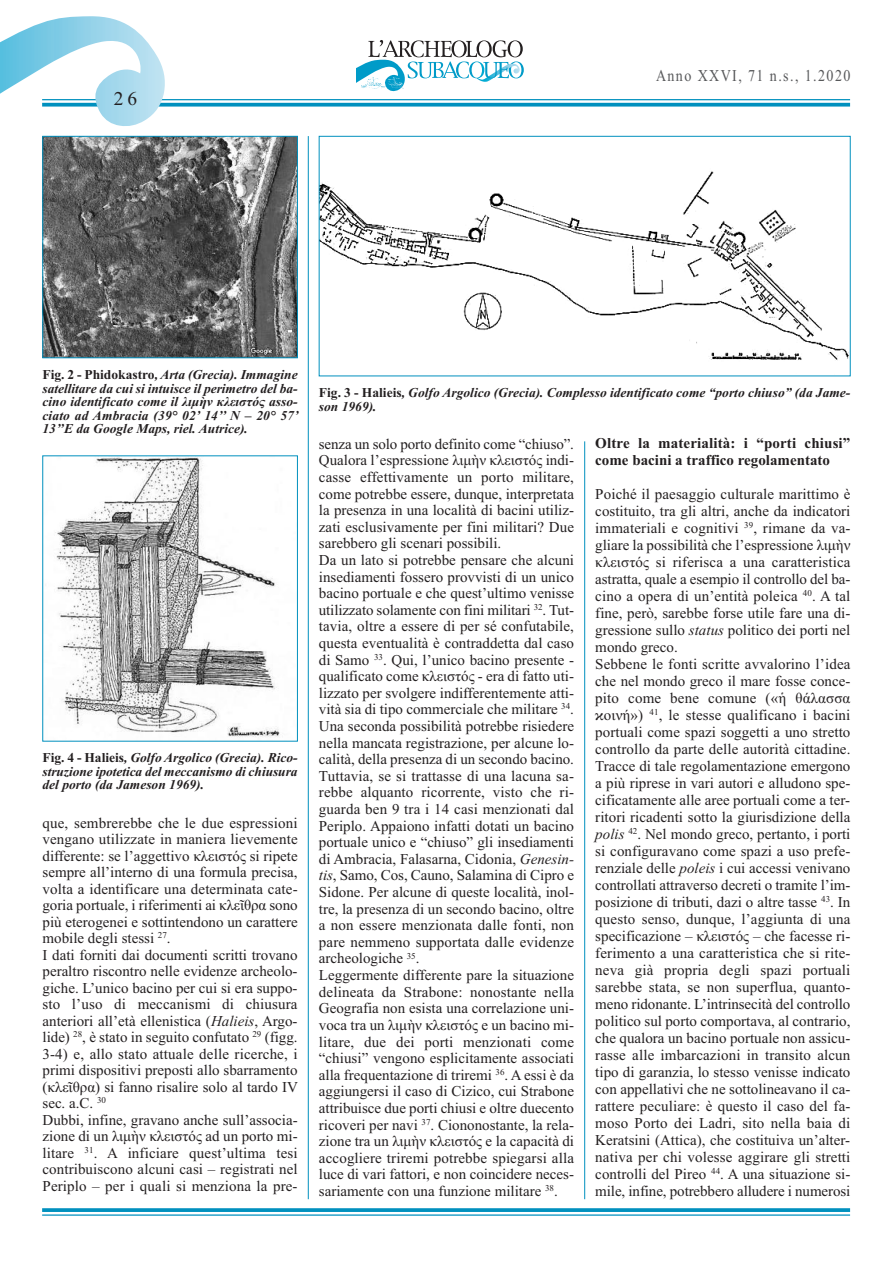
<style>
.page{position:relative;width:893px;height:1263px;background:#fff}
.page>*{position:absolute;margin:0;border:0;box-sizing:border-box;transform-origin:0 0}
.t1{font:19.5px "Times New Roman";color:#231f20}
.t2{font:16.5px "Times New Roman";letter-spacing:.1em;color:#57585a;scale:.85 1}
.t3{font:15px/16.6px "Times New Roman";color:#231f20}
.t4{font:700 15px/17px "Times New Roman";color:#231f20}
.t5{font:italic 700 13.5px/13.5px "Times New Roman";color:#231f20}
.s1{font-style:normal}
.s2{font-style:italic}
</style>
<div class="page">
<hr style="left:42px;top:99px;width:808px;height:1px;background:#0090be">
<svg style="left:165px;top:103px;width:685px;height:4px;background:#1c9cc5"></svg>
<svg style="left:357px;top:40px;width:167px;height:52px"></svg>
<svg style="left:42px;top:1208px;width:808px;height:4px;background:#0f96c1"></svg>
<hr style="left:42px;top:1214px;width:808px;height:2px;background:#0090be">
<svg style="left:0;top:16px;width:165px;height:161px"></svg>
<hr style="left:584px;top:441px;width:1px;height:758px;background:#0090be">
<hr style="left:308px;top:136px;width:1px;height:1063px;background:#0090be">
<img style="left:45px;top:138px;width:251px;height:218px">
<div style="left:43px;top:136px;width:255px;height:222px;border:1px solid #0090be"></div>
<img style="left:321px;top:171px;width:527px;height:190px">
<div style="left:319px;top:136px;width:531px;height:240px;border:1px solid #0090be"></div>
<img style="left:55px;top:458px;width:225px;height:280px">
<h1 class="t1" style="left:114px;top:87px;width:25px">26</h1>
<p class="t2" style="left:656px;top:66px;width:230px">Anno XXVI, 71 n.s., 1.2020</p>
<p class="t5" style="left:43px;top:368px;width:258px"><span class="s1">Fig. 2 - Phidokastro</span>, Arta (Grecia). Immagine satellitare da cui si intuisce il perimetro del ba&shy;cino identificato come il λιμὴν κλειστός asso&shy;ciato ad Ambracia (39° 02’ 14’’ N – 20° 57’ 13’’E da Google Maps, riel. Autrice).</p>
<p class="t5" style="left:43px;top:751px;width:257px;text-align:justify"><span class="s1">Fig. 4 - Halieis</span>, Golfo Argolico (Grecia). rico&shy;struzione ipotetica del meccanismo di chiusura del porto (da Jameson 1969).</p>
<p class="t3" style="left:43px;top:814px;width:257px">que, sembrerebbe che le due espressioni vengano utilizzate in maniera lievemente differente: se l’aggettivo κλειστός si ripete sempre all’interno di una formula precisa, volta a identificare una determinata cate&shy;goria portuale, i riferimenti ai κλεῖθρα sono più eterogenei e sottintendono un carattere mobile degli stessi <sup>27</sup>.<br>I dati forniti dai documenti scritti trovano peraltro riscontro nelle evidenze archeolo&shy;giche. L’unico bacino per cui si era suppo&shy;sto l’uso di meccanismi di chiusura anteriori all’età ellenistica (<span class="s2">Halieis</span>, Argo&shy;lide) <sup>28</sup>, è stato in seguito confutato <sup>29</sup> (figg.<br>3-4) e, allo stato attuale delle ricerche, i primi dispositivi preposti allo sbarramento (κλεῖθρα) si fanno risalire solo al tardo IV sec. a.C. <sup>30<br></sup>Dubbi, infine, gravano anche sull’associa&shy;zione di un λιμὴν κλειστός ad un porto mi&shy;litare <sup>31</sup>. A inficiare quest’ultima tesi contribuiscono alcuni casi – registrati nel Periplo – per i quali si menziona la pre-</p>
<p class="t5" style="left:319px;top:386px;width:532px"><span class="s1">Fig. 3 - Halieis</span>, Golfo Argolico (Grecia). Complesso identificato come “porto chiuso” (da Jame&shy;son 1969).</p>
<p class="t3" style="left:319px;top:435px;width:257px">senza un solo porto definito come “chiuso”.<br>Qualora l’espressione λιμὴν κλειστός indi&shy;casse effettivamente un porto militare, come potrebbe essere, dunque, interpretata la presenza in una località di bacini utiliz&shy;zati esclusivamente per fini militari? Due sarebbero gli scenari possibili.<br>Da un lato si potrebbe pensare che alcuni insediamenti fossero provvisti di un unico bacino portuale e che quest’ultimo venisse utilizzato solamente con fini militari <sup>32</sup>. Tut&shy;tavia, oltre a essere di per sé confutabile, questa eventualità è contraddetta dal caso di Samo <sup>33</sup>. Qui, l’unico bacino presente - qualificato come κλειστός - era di fatto uti&shy;lizzato per svolgere indifferentemente atti&shy;vità sia di tipo commerciale che militare <sup>34</sup>.<br>Una seconda possibilità potrebbe risiedere nella mancata registrazione, per alcune lo&shy;calità, della presenza di un secondo bacino.<br>Tuttavia, se si trattasse di una lacuna sa&shy;rebbe alquanto ricorrente, visto che ri&shy;guarda ben 9 tra i 14 casi menzionati dal Periplo. Appaiono infatti dotati un bacino portuale unico e “chiuso” gli insediamenti di Ambracia, Falasarna, Cidonia, <span class="s2">Genesin&shy;tis</span>, Samo, Cos, Cauno, Salamina di Cipro e Sidone. Per alcune di queste località, inol&shy;tre, la presenza di un secondo bacino, oltre a non essere menzionata dalle fonti, non pare nemmeno supportata dalle evidenze archeologiche <sup>35</sup>.<br>Leggermente differente pare la situazione delineata da Strabone: nonostante nella Geografia non esista una correlazione uni&shy;voca tra un λιμὴν κλειστός e un bacino mi&shy;litare, due dei porti menzionati come “chiusi” vengono esplicitamente associati alla frequentazione di triremi <sup>36</sup>. A essi è da aggiungersi il caso di Cizico, cui Strabone attribuisce due porti chiusi e oltre duecento ricoveri per navi <sup>37</sup>. Ciononostante, la rela&shy;zione tra un λιμὴν κλειστός e la capacità di accogliere triremi potrebbe spiegarsi alla luce di vari fattori, e non coincidere neces&shy;sariamente con una funzione militare <sup>38</sup>.</p>
<p class="t4" style="left:595px;top:435px;width:257px">oltre la materialità: i “porti chiusi” come bacini a traffico regolamentato</p>
<p class="t3" style="left:595px;top:486px;width:257px">Poiché il paesaggio culturale marittimo è costituito, tra gli altri, anche da indicatori immateriali e cognitivi <sup>39</sup>, rimane da va&shy;gliare la possibilità che l’espressione λιμὴν κλειστός si riferisca a una caratteristica astratta, quale a esempio il controllo del ba&shy;cino a opera di un’entità poleica <sup>40</sup>. A tal fine, però, sarebbe forse utile fare una di&shy;gressione sullo <span class="s2">status</span> politico dei porti nel mondo greco.<br>Sebbene le fonti scritte avvalorino l’idea che nel mondo greco il mare fosse conce&shy;pito come bene comune («ἡ θάλασσα ϰoινή») <sup>41</sup>, le stesse qualificano i bacini portuali come spazi soggetti a uno stretto controllo da parte delle autorità cittadine.<br>Tracce di tale regolamentazione emergono a più riprese in vari autori e alludono spe&shy;cificatamente alle aree portuali come a ter&shy;ritori ricadenti sotto la giurisdizione della <span class="s2">polis</span> <sup>42</sup>. Nel mondo greco, pertanto, i porti si configuravano come spazi a uso prefe&shy;renziale delle <span class="s2">poleis</span> i cui accessi venivano controllati attraverso decreti o tramite l’im&shy;posizione di tributi, dazi o altre tasse <sup>43</sup>. In questo senso, dunque, l’aggiunta di una specificazione – κλειστός – che facesse ri&shy;ferimento a una caratteristica che si rite&shy;neva già propria degli spazi portuali sarebbe stata, se non superflua, quanto&shy;meno ridonante. L’intrinsecità del controllo politico sul porto comportava, al contrario, che qualora un bacino portuale non assicu&shy;rasse alle imbarcazioni in transito alcun tipo di garanzia, lo stesso venisse indicato con appellativi che ne sottolineavano il ca&shy;rattere peculiare: è questo il caso del fa&shy;moso Porto dei Ladri, sito nella baia di Keratsini (Attica), che costituiva un’alter&shy;nativa per chi volesse aggirare gli stretti controlli del Pireo <sup>44</sup>. A una situazione si&shy;mile, infine, potrebbero alludere i numerosi</p>
</div>
